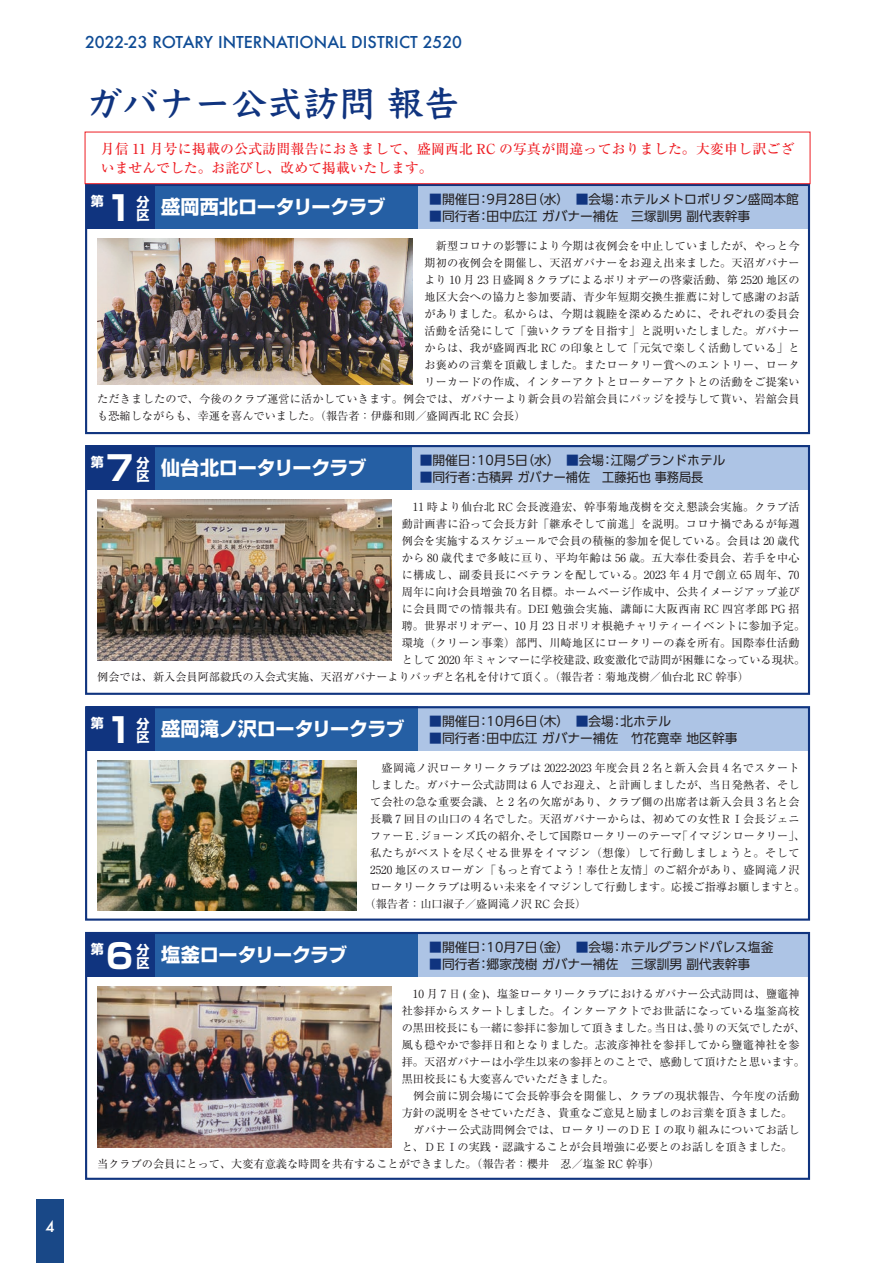
<style>
.page{position:relative;width:893px;height:1263px;background:#fff}
.page>*{position:absolute;margin:0;border:0;box-sizing:border-box;transform-origin:0 0}
.t1{font:700 36.15px "Yu Kyo";color:#10347f}
.t2{font:700 34.05px "Shin Go Pro";color:#fff}
.t3{font:700 19.2px "Shin Go Pro";letter-spacing:-.015em;color:#fff}
.t4{font:500 15.9px "Futura";color:#0f4c95}
.t5{font:500 14.85px "Futura";color:#fff}
.t6{font:500 13.8px/19.2px "Ryumin Pro";letter-spacing:.02em;color:#ee1d23}
.t7{font:700 13.05px/13px "Shin Go Pro";color:#fff}
.t8{font:12.75px "UD Shin Go Pro";color:#231f20}
.t9{font:11.1px "Ryumin Pro";letter-spacing:.015em;color:#231f20}
.t10{font:11.1px "Ryumin Pro";letter-spacing:.04em;color:#231f20}
.t11{font:11.1px "Ryumin Pro";letter-spacing:.045em;color:#231f20}
.t12{font:11.1px "Ryumin Pro";letter-spacing:.035em;color:#231f20}
.s1{color:#10347f}
.s2{font-size:34.05px}
</style>
<div class="page">
<div style="left:153px;top:445px;width:259px;height:45px;background:#255fa4"></div>
<div style="left:412px;top:445px;width:398px;height:45px;background:#adc4e5"></div>
<div style="left:86px;top:445px;width:68px;height:45px;background:#10347f"></div>
<div style="left:153px;top:706px;width:266px;height:45px;background:#255fa4"></div>
<div style="left:153px;top:932px;width:266px;height:45px;background:#255fa4"></div>
<div style="left:419px;top:706px;width:391px;height:45px;background:#adc4e5"></div>
<div style="left:419px;top:932px;width:391px;height:45px;background:#adc4e5"></div>
<div style="left:86px;top:706px;width:68px;height:45px;background:#10347f"></div>
<div style="left:86px;top:932px;width:68px;height:45px;background:#10347f"></div>
<div style="left:153px;top:184px;width:266px;height:45px;background:#255fa4"></div>
<div style="left:419px;top:184px;width:391px;height:45px;background:#adc4e5"></div>
<div style="left:86px;top:184px;width:68px;height:45px;background:#10347f"></div>
<div style="left:36px;top:1199px;width:28px;height:64px;background:#194887"></div>
<div style="left:85px;top:445px;width:725px;height:250px;border:2px solid #10347f"></div>
<div style="left:85px;top:706px;width:725px;height:215px;border:2px solid #10347f"></div>
<div style="left:85px;top:932px;width:725px;height:248px;border:2px solid #10347f"></div>
<div style="left:85px;top:184px;width:725px;height:250px;border:2px solid #10347f"></div>
<div style="left:85px;top:132px;width:725px;height:52px;border:1px solid #ee1d23"></div>
<img style="left:97px;top:499px;width:295px;height:161px">
<img style="left:97px;top:760px;width:259px;height:150px">
<img style="left:97px;top:986px;width:295px;height:161px">
<img style="left:97px;top:238px;width:315px;height:146px">
<h3 class="t5" style="left:45px;top:1216px;width:11px">4</h3>
<h3 class="t4" style="left:85px;top:31px;width:379px">2022-23 ROTARY INTERNATIONAL DISTRICT 2520</h3>
<h1 class="t1" style="left:86px;top:77px;width:375px">ガバナー公式訪問 報告</h1>
<p class="t6" style="left:101px;top:138px;width:695px">月信 11 月号に掲載の公式訪問報告におきまして、盛岡西北 RC の写真が間違っておりました。大変申し訳ございませんでした。お詫びし、改めて掲載いたします。</p>
<p class="t7" style="left:91px;top:193px;width:14px">第</p>
<p class="t7" style="left:136px;top:194px;width:14px">分区</p>
<p class="t8" style="left:429px;top:189px;width:371px"><span class="s1">■</span>開催日：9月28日（水）　<span class="s1">■</span>会場：ホテルメトロポリタン盛岡本館</p>
<h3 class="t3" style="left:106px;top:192px;width:281px"><span class="s2">1</span> 盛岡西北ロータリークラブ</h3>
<p class="t8" style="left:429px;top:206px;width:323px"><span class="s1">■</span>同行者：田中広江 ガバナー補佐　三塚訓男 副代表幹事</p>
<p class="t9" style="left:424px;top:237px;width:377px">　新型コロナの影響により今期は夜例会を中止していましたが、やっと今</p>
<p class="t9" style="left:424px;top:254px;width:377px">期初の夜例会を開催し、天沼ガバナーをお迎え出来ました。天沼ガバナー</p>
<p class="t9" style="left:424px;top:271px;width:377px">より 10 月 23 日盛岡 8 クラブによるポリオデーの啓蒙活動、第 2520 地区の</p>
<p class="t9" style="left:424px;top:288px;width:377px">地区大会への協力と参加要請、青少年短期交換生推薦に対して感謝のお話</p>
<p class="t9" style="left:424px;top:305px;width:377px">がありました。私からは、今期は親睦を深めるために、それぞれの委員会</p>
<p class="t9" style="left:424px;top:322px;width:377px">活動を活発にして「強いクラブを目指す」と説明いたしました。ガバナー</p>
<p class="t9" style="left:424px;top:339px;width:377px">からは、我が盛岡西北 RC の印象として「元気で楽しく活動している」と</p>
<p class="t9" style="left:424px;top:356px;width:377px">お褒めの言葉を頂戴しました。またロータリー賞へのエントリー、ロータ</p>
<p class="t9" style="left:424px;top:373px;width:377px">リーカードの作成、インターアクトとローターアクトとの活動をご提案い</p>
<p class="t9" style="left:97px;top:390px;width:704px">ただきましたので、今後のクラブ運営に活かしていきます。例会では、ガバナーより新会員の岩舘会員にバッジを授与して貰い、岩舘会員</p>
<p class="t9" style="left:97px;top:407px;width:430px">も恐縮しながらも、幸運を喜んでいました。（報告者：伊藤和則／盛岡西北 RC 会長）</p>
<h2 class="t2" style="left:106px;top:441px;width:29px">7</h2>
<p class="t7" style="left:91px;top:454px;width:14px">第</p>
<p class="t7" style="left:136px;top:455px;width:14px">分区</p>
<h3 class="t3" style="left:161px;top:452px;width:207px">仙台北ロータリークラブ</h3>
<p class="t8" style="left:420px;top:450px;width:307px"><span class="s1">■</span>開催日：10月5日（水）　<span class="s1">■</span>会場：江陽グランドホテル</p>
<p class="t8" style="left:420px;top:467px;width:285px"><span class="s1">■</span>同行者：古積昇 ガバナー補佐　工藤拓也 事務局長</p>
<p class="t9" style="left:402px;top:498px;width:399px">　11 時より仙台北 RC 会長渡邉宏、幹事菊地茂樹を交え懇談会実施。クラブ活</p>
<p class="t9" style="left:402px;top:515px;width:399px">動計画書に沿って会長方針「継承そして前進」を説明。コロナ禍であるが毎週</p>
<p class="t9" style="left:402px;top:532px;width:399px">例会を実施するスケジュールで会員の積極的参加を促している。会員は 20 歳代</p>
<p class="t9" style="left:402px;top:549px;width:399px">から 80 歳代まで多岐に亘り、平均年齢は 56 歳。五大奉仕委員会、若手を中心</p>
<p class="t10" style="left:402px;top:566px;width:399px">に構成し、副委員長にベテランを配している。2023 年 4 月で創立 65 周年、70</p>
<p class="t9" style="left:402px;top:583px;width:399px">周年に向け会員増強 70 名目標。ホームページ作成中、公共イメージアップ並び</p>
<p class="t12" style="left:402px;top:600px;width:399px">に会員間での情報共有。DEI 勉強会実施、講師に大阪西南 RC 四宮孝郎 PG 招</p>
<p class="t9" style="left:402px;top:617px;width:405px">聘。世界ポリオデー、10 月 23 日ポリオ根絶チャリティーイベントに参加予定。</p>
<p class="t9" style="left:402px;top:634px;width:399px">環境（クリーン事業）部門、川崎地区にロータリーの森を所有。国際奉仕活動</p>
<p class="t9" style="left:402px;top:651px;width:405px">として 2020 年ミャンマーに学校建設、政変激化で訪問が困難になっている現状。</p>
<p class="t9" style="left:97px;top:668px;width:653px">例会では、新入会員阿部毅氏の入会式実施、天沼ガバナーよりバッヂと名札を付けて頂く。（報告者：菊地茂樹／仙台北 RC 幹事）</p>
<h2 class="t2" style="left:106px;top:702px;width:29px">1</h2>
<p class="t7" style="left:91px;top:715px;width:14px">第</p>
<p class="t7" style="left:136px;top:716px;width:14px">分区</p>
<h3 class="t3" style="left:161px;top:714px;width:245px">盛岡滝ノ沢ロータリークラブ</h3>
<p class="t8" style="left:429px;top:711px;width:244px"><span class="s1">■</span>開催日：10月6日（木）　<span class="s1">■</span>会場：北ホテル</p>
<p class="t8" style="left:429px;top:728px;width:310px"><span class="s1">■</span>同行者：田中広江 ガバナー補佐　竹花寛幸 地区幹事</p>
<p class="t9" style="left:370px;top:759px;width:431px">　盛岡滝ノ沢ロータリークラブは 2022-2023 年度会員 2 名と新入会員 4 名でスタート</p>
<p class="t9" style="left:370px;top:776px;width:431px">しました。ガバナー公式訪問は 6 人でお迎え、と計画しましたが、当日発熱者、そし</p>
<p class="t9" style="left:370px;top:793px;width:431px">て会社の急な重要会議、と 2 名の欠席があり、クラブ側の出席者は新入会員 3 名と会</p>
<p class="t9" style="left:370px;top:810px;width:431px">長職 7 回目の山口の 4 名でした。天沼ガバナーからは、初めての女性ＲＩ会長ジェニ</p>
<p class="t9" style="left:370px;top:827px;width:437px">ファーＥ.ジョーンズ氏の紹介、そして国際ロータリーのテーマ「イマジンロータリー」、</p>
<p class="t11" style="left:370px;top:844px;width:431px">私たちがベストを尽くせる世界をイマジン（想像）して行動しましょうと。そして</p>
<p class="t9" style="left:370px;top:861px;width:431px">2520 地区のスローガン「もっと育てよう！奉仕と友情」のご紹介があり、盛岡滝ノ沢</p>
<p class="t9" style="left:370px;top:878px;width:437px">ロータリークラブは明るい未来をイマジンして行動します。応援ご指導お願しますと。</p>
<p class="t9" style="left:365px;top:895px;width:223px">（報告者：山口淑子／盛岡滝ノ沢 RC 会長）</p>
<h2 class="t2" style="left:106px;top:929px;width:29px">6</h2>
<p class="t7" style="left:91px;top:941px;width:14px">第</p>
<p class="t7" style="left:136px;top:942px;width:14px">分区</p>
<h3 class="t3" style="left:161px;top:940px;width:188px">塩釜ロータリークラブ</h3>
<p class="t8" style="left:429px;top:937px;width:346px"><span class="s1">■</span>開催日：10月7日（金）　<span class="s1">■</span>会場：ホテルグランドパレス塩釜</p>
<p class="t8" style="left:429px;top:954px;width:323px"><span class="s1">■</span>同行者：郷家茂樹 ガバナー補佐　三塚訓男 副代表幹事</p>
<p class="t9" style="left:402px;top:985px;width:399px">　10 月 7 日 ( 金 )、塩釜ロータリークラブにおけるガバナー公式訪問は、鹽竈神</p>
<p class="t9" style="left:402px;top:1002px;width:399px">社参拝からスタートしました。インターアクトでお世話になっている塩釜高校</p>
<p class="t9" style="left:402px;top:1019px;width:405px">の黒田校長にも一緒に参拝に参加して頂きました。当日は、曇りの天気でしたが、</p>
<p class="t9" style="left:402px;top:1036px;width:399px">風も穏やかで参拝日和となりました。志波彦神社を参拝してから鹽竈神社を参</p>
<p class="t9" style="left:402px;top:1053px;width:405px">拝。天沼ガバナーは小学生以来の参拝とのことで、感動して頂けたと思います。</p>
<p class="t9" style="left:402px;top:1070px;width:214px">黒田校長にも大変喜んでいただきました。</p>
<p class="t9" style="left:402px;top:1087px;width:399px">　例会前に別会場にて会長幹事会を開催し、クラブの現状報告、今年度の活動</p>
<p class="t9" style="left:402px;top:1104px;width:392px">方針の説明をさせていただき、貴重なご意見と励ましのお言葉を頂きました。</p>
<p class="t9" style="left:402px;top:1121px;width:399px">　ガバナー公式訪問例会では、ロータリーのＤＥＩの取り組みについてお話し</p>
<p class="t9" style="left:402px;top:1138px;width:392px">と、ＤＥＩの実践・認識することが会員増強に必要とのお話しを頂きました。</p>
<p class="t9" style="left:97px;top:1155px;width:564px">当クラブの会員にとって、大変有意義な時間を共有することができました。（報告者：櫻井　忍／塩釜 RC 幹事）</p>
</div>
